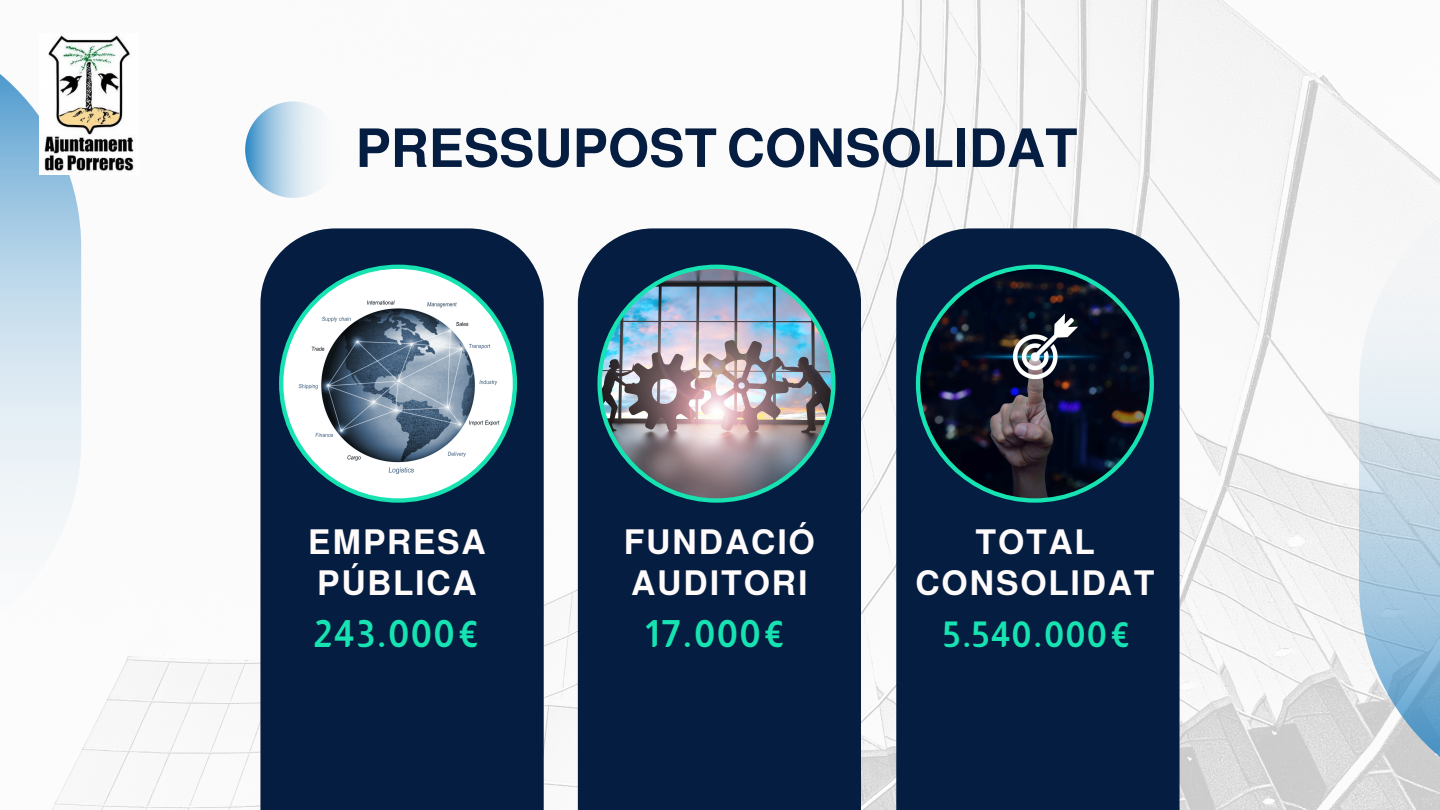
<style>
.page{position:relative;width:1440px;height:810px;background:#fff}
.page>*{position:absolute;margin:0;border:0;box-sizing:border-box;transform-origin:0 0}
.t1{font:700 53.8px "Almarai";color:#051d40}
.t2{font:700 37.5px "Almarai";letter-spacing:.05em;color:#17e3b2}
.t3{font:700 35.5px "Almarai";letter-spacing:.05em;color:#17e3b2}
.t4{font:700 34.3px/40.5px "Almarai";letter-spacing:.05em;color:#fffbfb}
</style>
<div class="page">
<img style="left:52px;top:0;width:1368px;height:810px">
<div style="left:260px;top:228px;width:284px;height:582px;background:#051d40"></div>
<svg style="left:279px;top:265px;width:238px;height:238px"></svg>
<div style="left:578px;top:228px;width:283px;height:582px;background:#051d40"></div>
<img style="left:597px;top:265px;width:239px;height:238px">
<div style="left:896px;top:228px;width:284px;height:582px;background:#051d40"></div>
<svg style="left:916px;top:265px;width:238px;height:238px"></svg>
<img style="left:1359px;top:163px;width:81px;height:647px">
<img style="left:0;top:21px;width:81px;height:647px">
<img style="left:245px;top:101px;width:97px;height:97px;border-radius:50%">
<img style="left:39px;top:33px;width:100px;height:141px">
<p class="t1" style="left:356px;top:118px;width:723px">PRESSUPOST CONSOLIDAT</p>
<p class="t4" style="left:308px;top:522px;width:179px">EMPRESA<br>PÚBLICA</p>
<h2 class="t2" style="left:314px;top:613px;width:168px">243.000€</h2>
<p class="t4" style="left:624px;top:522px;width:193px">FUNDACIÓ<br>AUDITORI</p>
<p class="t2" style="left:645px;top:613px;width:143px">17.000€</p>
<h2 class="t4" style="left:915px;top:522px;width:241px;text-align:center">TOTAL<br>CONSOLIDAT</h2>
<p class="t3" style="left:944px;top:615px;width:189px">5.540.000€</p>
</div>
